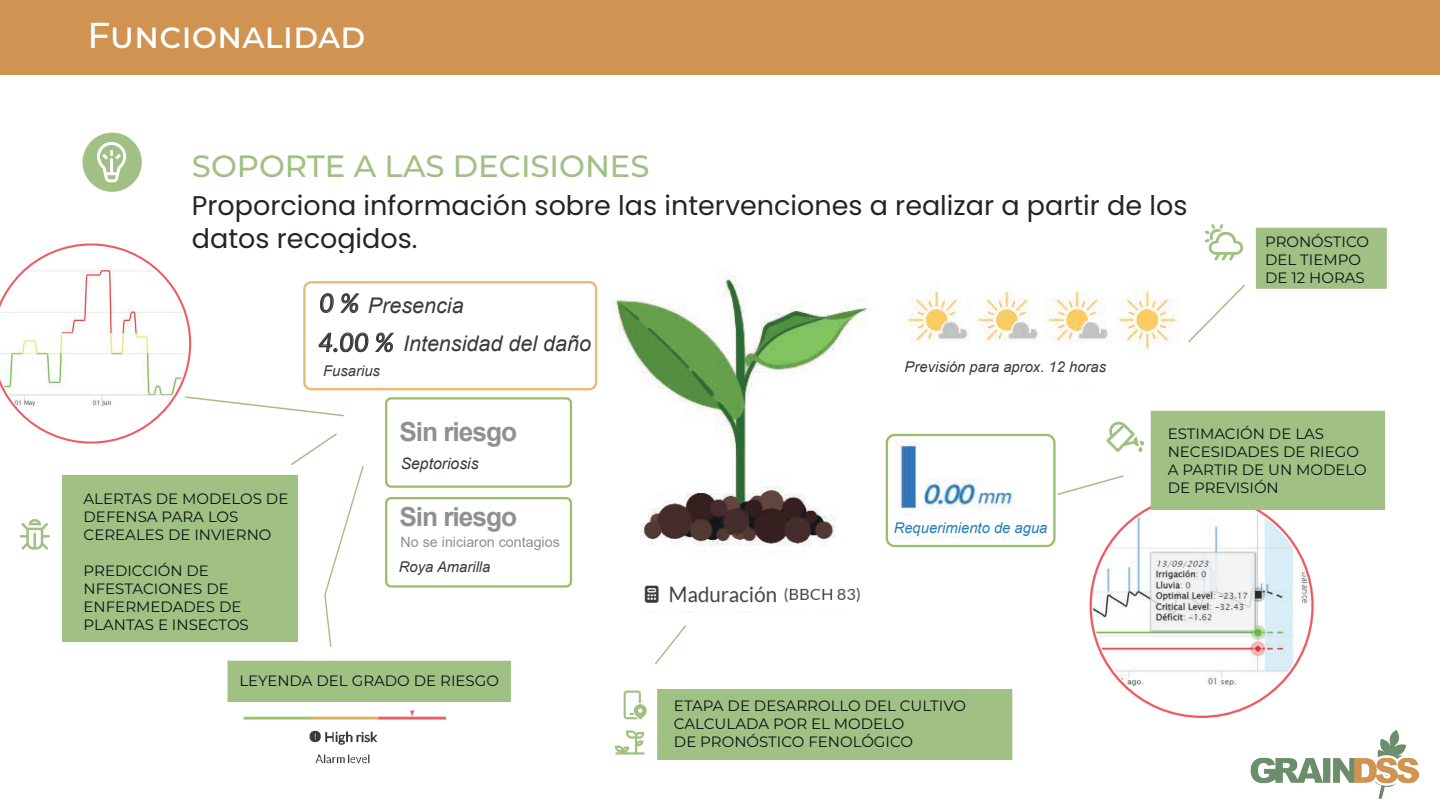
<style>
.page{position:relative;width:1440px;height:810px;background:#fff}
.page>*{position:absolute;margin:0;border:0;box-sizing:border-box;transform-origin:0 0}
.t1{font:500 36px "Montserrat";color:#fff}
.t2{font:500 30.75px "Montserrat";color:#a0c084}
.t3{font:27px/32.4px "Poppins";color:#212526}
.t4{font:700 26.25px "Arial";letter-spacing:-.04em;color:#8e9091}
.t5{font:italic 25.58px/39.2px "Lato";color:#373b3e}
.t6{font:italic 21.6px/38.5px "Arial";color:#373b3e}
.t7{font:italic 15.75px "Arial";color:#373b3e}
.t8{font:15px/18px "Montserrat";color:#0d1214}
.t9{font:italic 14.77px "Arial";color:#373b3e}
.t10{font:italic 14.77px "Arial";color:#237fb6}
.t11{font:14.25px "Arial";color:#8e9091}
</style>
<div class="page">
<div style="left:83px;top:133px;width:59px;height:59px;background:#a0c084;border-radius:50%"></div>
<svg style="left:97px;top:142px;width:29px;height:40px"></svg>
<img style="left:243px;top:710px;width:203px;height:54px">
<img style="left:369px;top:276px;width:848px;height:367px">
<div style="left:300px;top:404px;width:283px;height:112px;background:#fff"></div>
<img style="left:1093px;top:497px;width:217px;height:217px;border-radius:108px">
<div style="left:227px;top:661px;width:284px;height:41px;background:#a0c084"></div>
<div style="left:657px;top:689px;width:355px;height:71px;background:#a0c084"></div>
<div style="left:1151px;top:411px;width:234px;height:99px;background:#a0c084"></div>
<div style="left:385px;top:497px;width:187px;height:91px;border:2px solid #9abe6a;border-radius:5px"></div>
<div style="left:385px;top:397px;width:187px;height:91px;border:2px solid #9abe6a;border-radius:5px"></div>
<div style="left:886px;top:434px;width:170px;height:113px;border:2px solid #9abe6a;border-radius:8px"></div>
<svg style="left:615px;top:730px;width:30px;height:25px"></svg>
<svg style="left:624px;top:691px;width:23px;height:28px"></svg>
<svg style="left:654px;top:624px;width:33px;height:41px"></svg>
<div style="left:1256px;top:228px;width:131px;height:61px;background:#a0c084;border:1px solid #a0c084"></div>
<svg style="left:1205px;top:224px;width:38px;height:37px"></svg>
<svg style="left:1187px;top:283px;width:58px;height:61px"></svg>
<div style="left:1103px;top:414px;width:45px;height:45px;background:#fff"></div>
<svg style="left:1106px;top:421px;width:38px;height:31px"></svg>
<svg style="left:1056px;top:474px;width:69px;height:22px"></svg>
<div style="left:303px;top:281px;width:294px;height:109px;border:2px solid #e7bc76;border-radius:7px"></div>
<div style="left:395px;top:504px;width:159px;height:75px;background:#fff"></div>
<div style="left:313px;top:289px;width:273px;height:96px;background:#fff"></div>
<svg style="left:0;top:243px;width:369px;height:404px"></svg>
<svg style="left:375px;top:332px;width:19px;height:21px"></svg>
<img style="left:623px;top:583px;width:250px;height:28px">
<div style="left:899px;top:358px;width:195px;height:23px;background:#fff"></div>
<div style="left:897px;top:516px;width:139px;height:20px;background:#fff"></div>
<div style="left:0;top:0;width:1440px;height:75px;background:#d09351"></div>
<img style="left:1250px;top:730px;width:169px;height:68px">
<h1 class="t1" style="left:88px;top:10px;width:279px">Funcionalidad</h1>
<h2 class="t2" style="left:192px;top:144px;width:459px">SOPORTE A LAS DECISIONES</h2>
<h3 class="t3" style="left:192px;top:190px;width:997px">Proporciona información sobre las intervenciones a realizar a partir de los datos recogidos.</h3>
<h3 class="t5" style="left:318px;top:282px;width:77px">0 %<br>4.00 %</h3>
<h3 class="t6" style="left:403px;top:286px;width:190px;text-indent:-35px">Presencia<br>Intensidad del daño</h3>
<p class="t9" style="left:323px;top:362px;width:58px">Fusarius</p>
<p class="t9" style="left:905px;top:358px;width:203px">Previsión para aprox. 12 horas</p>
<p class="t8" style="left:1265px;top:233px;width:106px">PRONÓSTICO<br>DEL TIEMPO<br>DE 12 HORAS</p>
<h3 class="t4" style="left:399px;top:413px;width:119px">Sin riesgo</h3>
<p class="t8" style="left:84px;top:489px;width:206px">ALERTAS DE MODELOS DE<br>DEFENSA PARA LOS<br>CEREALES DE INVIERNO</p>
<p class="t8" style="left:84px;top:561px;width:167px">PREDICCIÓN DE<br>NFESTACIONES DE<br>ENFERMEDADES DE<br>PLANTAS E INSECTOS</p>
<p class="t7" style="left:401px;top:453px;width:79px">Septoriosis</p>
<h3 class="t4" style="left:399px;top:499px;width:119px">Sin riesgo</h3>
<p class="t11" style="left:401px;top:532px;width:161px">No se iniciaron contagios</p>
<p class="t11" style="left:411px;top:533px;width:142px">essuna zione richiesta</p>
<p class="t9" style="left:399px;top:557px;width:93px">Roya Amarilla</p>
<p class="t8" style="left:239px;top:671px;width:261px">LEYENDA DEL GRADO DE RIESGO</p>
<p class="t10" style="left:894px;top:518px;width:155px">Requerimiento de agua</p>
<p class="t8" style="left:674px;top:697px;width:294px">ETAPA DE DESARROLLO DEL CULTIVO<br>CALCULADA POR EL MODELO<br>DE PRONÓSTICO FENOLÓGICO</p>
<p class="t8" style="left:1168px;top:425px;width:201px">ESTIMACIÓN DE LAS<br>NECESIDADES DE RIEGO<br>A PARTIR DE UN MODELO<br>DE PREVISIÓN</p>
</div>
